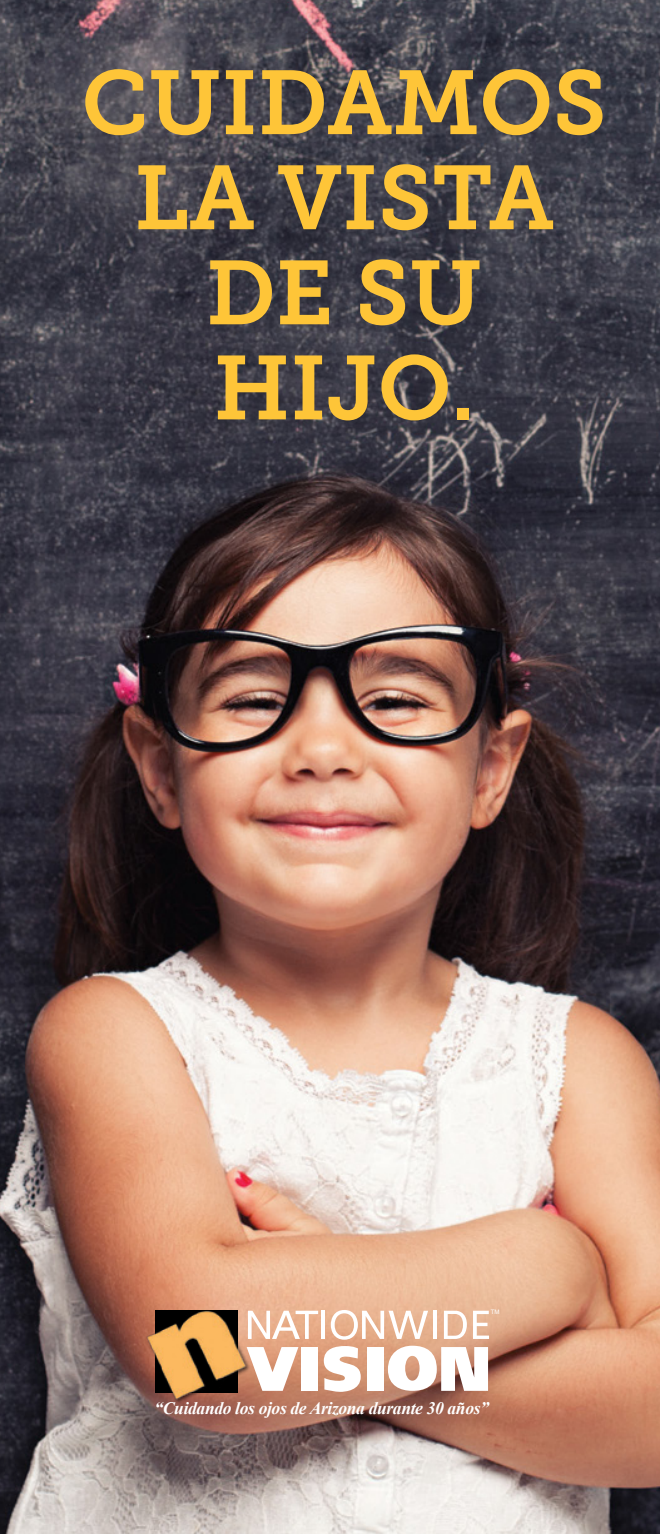
<style>
.page{position:relative;width:660px;height:1534px;background:#fff}
.page>*{position:absolute;margin:0;border:0;box-sizing:border-box;transform-origin:0 0}
.Paragraph_Style5{font:90px/95px "Museo Slab 700";color:#fec538;text-align:center}
.Paragraph_Style5-2{font:italic 700 17.5px "Times New Roman";letter-spacing:-.02em;color:#fff}
.t1{font:6.25px "Arial";color:#fff}
</style>
<div class="page">
<img style="left:0;top:0;width:659px;height:1533px">
<img style="left:143px;top:1307px;width:109px;height:98px">
<svg style="left:248px;top:1310px;width:70px;height:28px"></svg>
<hr style="left:321px;top:1310px;width:4px;height:28px;background:#fff">
<svg style="left:331px;top:1309px;width:97px;height:30px"></svg>
<svg style="left:432px;top:1310px;width:4px;height:28px"></svg>
<svg style="left:444px;top:1310px;width:23px;height:28px"></svg>
<svg style="left:473px;top:1310px;width:16px;height:28px"></svg>
<div style="left:300px;top:1346px;width:17px;height:44px;background:#fff"></div>
<div style="left:366px;top:1346px;width:17px;height:44px;background:#fff"></div>
<svg style="left:246px;top:1346px;width:52px;height:44px"></svg>
<svg style="left:324px;top:1345px;width:36px;height:46px"></svg>
<svg style="left:388px;top:1345px;width:100px;height:45px"></svg>
<svg style="left:656px;top:1527px;width:4px;height:7px"></svg>
<svg style="left:67px;top:35px;width:533px;height:408px;background:#41404b"></svg>
<p class="Paragraph_Style5" style="left:81px;top:56px;width:526px">CUIDAMOS<br>LA VISTA<br>DE SU<br>HIJO.</p>
<p class="t1" style="left:490px;top:1307px;width:10px">TM</p>
<p class="Paragraph_Style5-2" style="left:154px;top:1395px;width:336px">“Cuidando los ojos de Arizona durante 30 años”</p>
</div>
